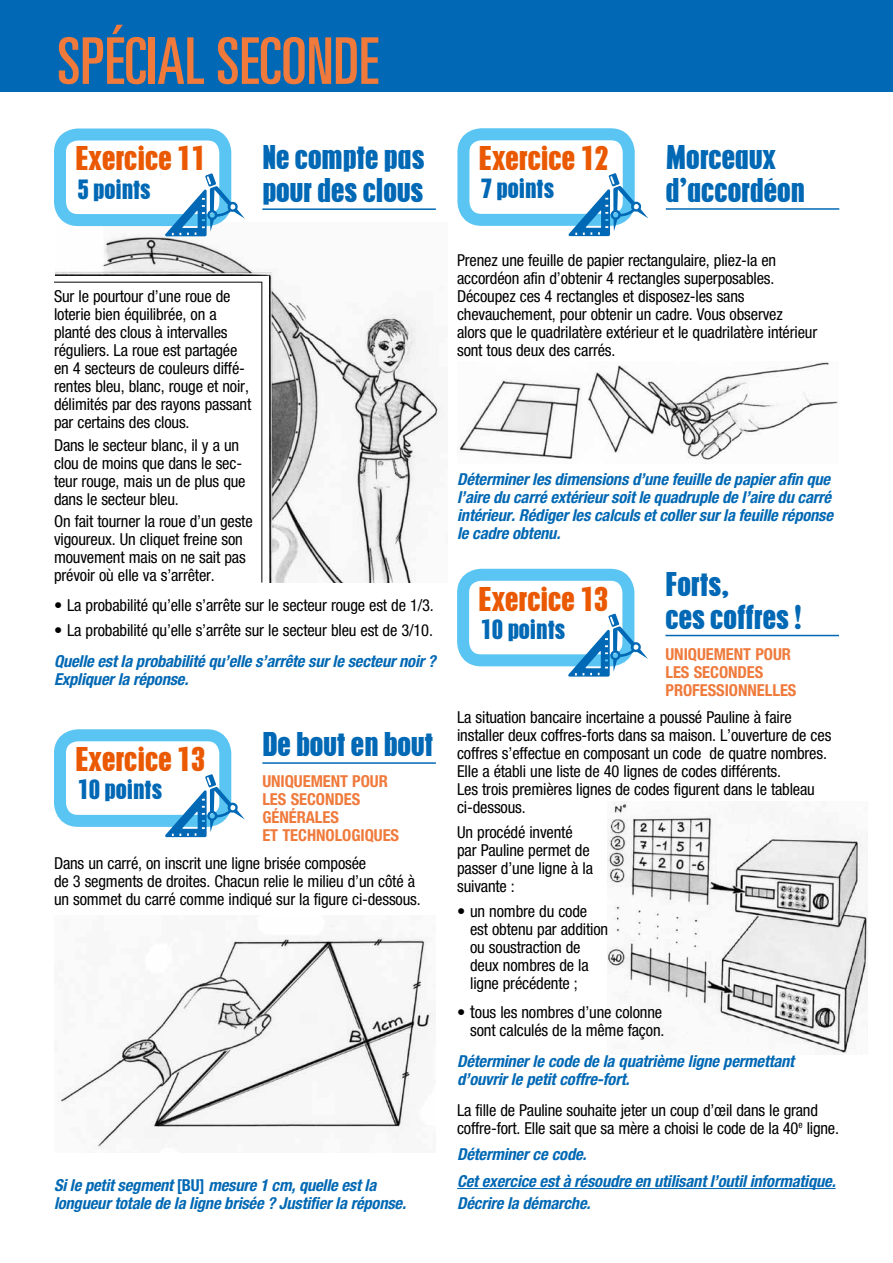
<style>
.page{position:relative;width:893px;height:1263px;background:#fff}
.page>*{position:absolute;margin:0;border:0;box-sizing:border-box;transform-origin:0 0}
.t1{font:ultra-condensed 64.5px "Univers";color:#ef7a3c}
.t2{font:36px/33px "Placard URWT Bol Con";color:#0068b4}
.t3{font:36px "Placard URWT Bol Con";color:#ea5901}
.t4{font:29.25px "Placard URWT Bol Con";color:#0068b4}
.t5{font:condensed 16.5px/18px "Helvetica Neue";letter-spacing:-.01em;color:#000}
.t6{font:italic 700 condensed 16.5px/18px "Helvetica Neue";letter-spacing:-.01em;color:#0068b4}
.t7{font:700 condensed 16.5px/18px "Helvetica Neue";letter-spacing:-.005em;color:#ef7a3c}
.s1{font-style:normal}
.s2{font-size:18px}
</style>
<div class="page">
<img style="left:55px;top:226px;width:387px;height:357px">
<div style="left:0;top:0;width:893px;height:91px;background:#0068b4"></div>
<hr style="left:262px;top:208px;width:174px;height:2px;background:#0068b4">
<div style="left:54px;top:128px;width:177px;height:98px;border:12px solid #5ac5f2;border-radius:18px"></div>
<svg style="left:165px;top:173px;width:80px;height:63px"></svg>
<hr style="left:666px;top:208px;width:173px;height:2px;background:#0068b4">
<div style="left:457px;top:128px;width:178px;height:98px;border:12px solid #5ac5f2;border-radius:18px"></div>
<svg style="left:568px;top:173px;width:80px;height:63px"></svg>
<div style="left:54px;top:276px;width:215px;height:307px;background:#fff"></div>
<img style="left:457px;top:362px;width:381px;height:98px">
<hr style="left:262px;top:762px;width:174px;height:2px;background:#0068b4">
<div style="left:54px;top:729px;width:177px;height:98px;border:12px solid #5ac5f2;border-radius:18px"></div>
<svg style="left:165px;top:774px;width:80px;height:63px"></svg>
<img style="left:58px;top:925px;width:375px;height:224px">
<hr style="left:665px;top:635px;width:174px;height:1px;background:#0068b4">
<div style="left:457px;top:569px;width:177px;height:97px;border:12px solid #5ac5f2;border-radius:18px"></div>
<svg style="left:568px;top:613px;width:80px;height:64px"></svg>
<img style="left:608px;top:801px;width:260px;height:254px">
<hr style="left:457px;top:1188px;width:379px;height:1px;background:#0068b4">
<hr style="left:54px;top:282px;width:208px;height:1px;background:#000">
<hr style="left:261px;top:282px;width:1px;height:301px;background:#000">
<h1 class="t1" style="left:57px;top:24px;width:323px">SPÉCIAL SECONDE</h1>
<h2 class="t3" style="left:75px;top:141px;width:131px">Exercice 11</h2>
<h2 class="t2" style="left:666px;top:142px;width:112px">Morceaux</h2>
<h3 class="t4" style="left:481px;top:174px;width:75px">7 points</h3>
<h2 class="t2" style="left:666px;top:175px;width:141px">d’accordéon</h2>
<h2 class="t2" style="left:262px;top:143px;width:164px">Ne compte pas</h2>
<h2 class="t3" style="left:479px;top:140px;width:131px">Exercice 12</h2>
<h3 class="t4" style="left:77px;top:174px;width:75px">5 points</h3>
<h2 class="t2" style="left:262px;top:176px;width:163px">pour des clous</h2>
<p class="t5" style="left:54px;top:287px;width:199px">Sur le pourtour d’une roue de loterie bien équilibrée, on a planté des clous à intervalles réguliers. La roue est partagée en 4 secteurs de couleurs diffé&shy;rentes bleu, blanc, rouge et noir, délimités par des rayons passant par certains des clous.</p>
<p class="t5" style="left:54px;top:436px;width:193px">Dans le secteur blanc, il y a un clou de moins que dans le sec&shy;teur rouge, mais un de plus que dans le secteur bleu.</p>
<p class="t5" style="left:54px;top:512px;width:200px">On fait tourner la roue d’un geste vigoureux. Un cliquet freine son mouvement mais on ne sait pas prévoir où elle va s’arrêter.</p>
<p class="t5" style="left:54px;top:596px;width:381px">• La probabilité qu’elle s’arrête sur le secteur rouge est de 1/3.</p>
<p class="t5" style="left:54px;top:621px;width:380px">• La probabilité qu’elle s’arrête sur le secteur bleu est de 3/10.</p>
<p class="t6" style="left:54px;top:652px;width:383px">Quelle est la probabilité qu’elle s’arrête sur le secteur noir ?<br>Expliquer la réponse.</p>
<h2 class="t3" style="left:75px;top:741px;width:131px">Exercice 13</h2>
<h3 class="t4" style="left:77px;top:775px;width:86px">10 points</h3>
<h2 class="t2" style="left:262px;top:729px;width:173px">De bout en bout</h2>
<p class="t7" style="left:262px;top:772px;width:137px">UNIQUEMENT POUR<br>LES SECONDES<br>GÉNÉRALES<br>ET TECHNOLOGIQUES</p>
<p class="t5" style="left:54px;top:854px;width:368px">Dans un carré, on inscrit une ligne brisée composée<br>de 3 segments de droites. Chacun relie le milieu d’un côté à un sommet du carré comme indiqué sur la figure ci-dessous.</p>
<p class="t6" style="left:54px;top:1176px;width:353px">Si le petit segment <span class="s1">[BU]</span> mesure 1 cm, quelle est la longueur totale de la ligne brisée ? Justifier la réponse.</p>
<p class="t5" style="left:457px;top:251px;width:362px">Prenez une feuille de papier rectangulaire, pliez-la en accordéon afin d’obtenir 4 rectangles superposables.<br>Découpez ces 4 rectangles et disposez-les sans chevauchement, pour obtenir un cadre. Vous observez<br>alors que le quadrilatère extérieur et le quadrilatère intérieur sont tous deux des carrés.</p>
<p class="t6" style="left:457px;top:470px;width:377px">Déterminer les dimensions d’une feuille de papier afin que l’aire du carré extérieur soit le quadruple de l’aire du carré intérieur. Rédiger les calculs et coller sur la feuille réponse le cadre obtenu.</p>
<h2 class="t3" style="left:479px;top:581px;width:131px">Exercice 13</h2>
<h3 class="t4" style="left:481px;top:615px;width:86px">10 points</h3>
<h2 class="t2" style="left:665px;top:569px;width:138px">Forts,<br>ces coffres!</h2>
<p class="t7" style="left:665px;top:644px;width:131px">UNIQUEMENT POUR<br>LES SECONDES<br>PROFESSIONNELLES</p>
<p class="t5" style="left:457px;top:708px;width:376px">La situation bancaire incertaine a poussé Pauline à faire installer deux coffres-forts dans sa maison. L’ouverture de ces coffres s’effectue en composant un code de quatre nombres.<br>Elle a établi une liste de 40 lignes de codes différents.<br>Les trois premières lignes de codes figurent dans le tableau ci-dessous.</p>
<p class="t5" style="left:457px;top:823px;width:137px">Un procédé inventé par Pauline permet de passer d’une ligne à la suivante :</p>
<p class="t5" style="left:470px;top:902px;width:140px;text-indent:-13px">• un nombre du code est obtenu par addition ou soustraction de deux nombres de la ligne précédente ;</p>
<p class="t5" style="left:457px;top:1003px;width:209px;text-align:right">• <span class="s2">t</span>ous les nombres d’une colonne sont calculés de la même façon.</p>
<p class="t6" style="left:457px;top:1052px;width:339px">Déterminer le code de la quatrième ligne permettant d’ouvrir le petit coffre-fort.</p>
<p class="t5" style="left:457px;top:1101px;width:383px">La fille de Pauline souhaite jeter un coup d’œil dans le grand coffre-fort. Elle sait que sa mère a choisi le code de la 40<sup>e</sup> ligne.</p>
<p class="t6" style="left:457px;top:1141px;width:380px;line-height:26.5px">Déterminer ce code.<br>Cet exercice est à résoudre en utilisant l’outil informatique.</p>
<p class="t6" style="left:457px;top:1194px;width:135px">Décrire la démarche.</p>
</div>
